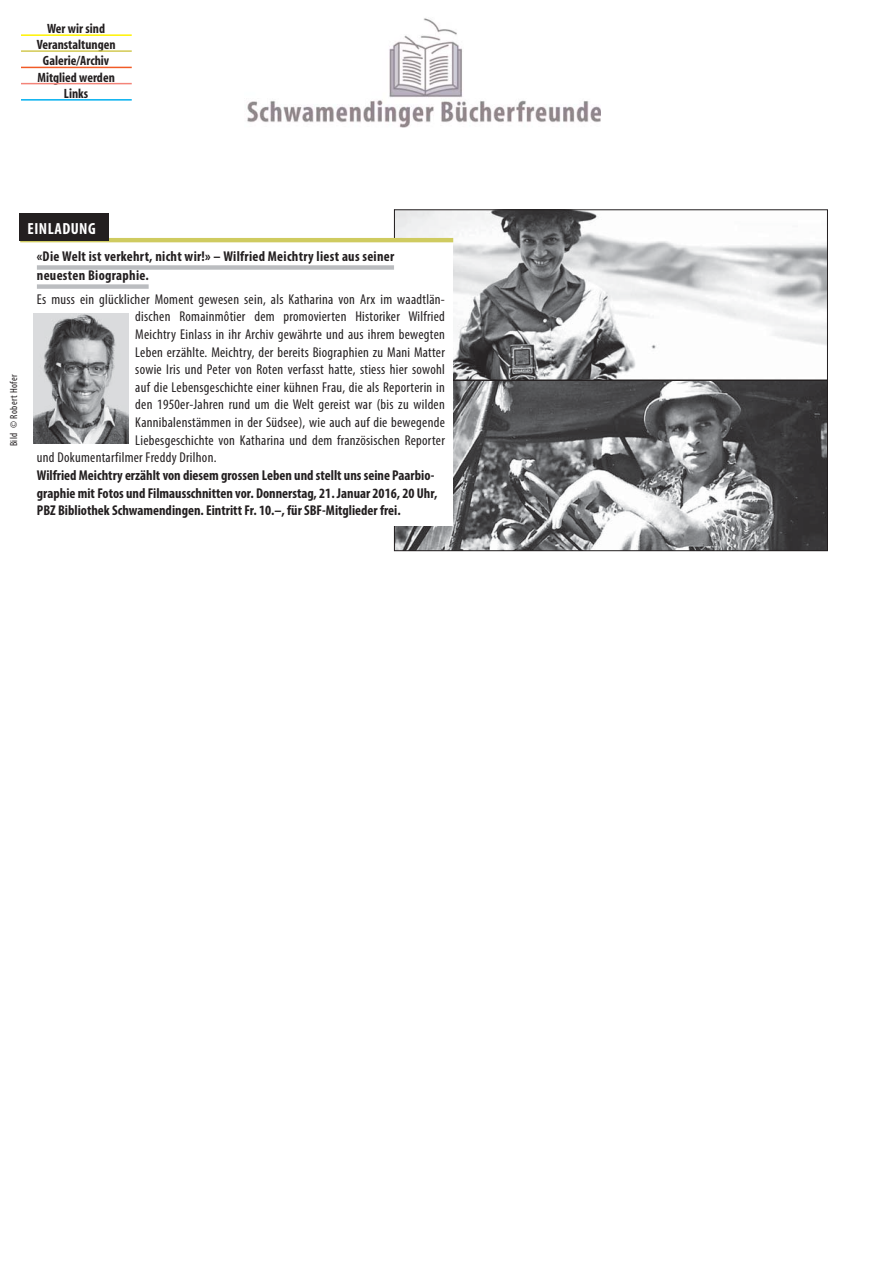
<style>
.page{position:relative;width:893px;height:1263px;background:#fff}
.page>*{position:absolute;margin:0;border:0;box-sizing:border-box;transform-origin:0 0}
.t1{font:700 condensed 16.2px "Myriad Pro";letter-spacing:.03em;color:#fff}
.t2{font:condensed 14.25px "Myriad Pro";letter-spacing:.02em;color:#231f20}
.t3{font:700 condensed 14.25px/17.7px "Myriad Pro";color:#231f20}
.t4{font:700 condensed 14.25px/19px "Myriad Pro";letter-spacing:.02em;color:#231f20}
.t5{font:700 condensed 13.5px/16.2px "Myriad";color:#231f20;text-align:center}
.t6{font:condensed 10.35px "Myriad Pro";letter-spacing:.04em;color:#231f20}
</style>
<div class="page">
<img style="left:247px;top:18px;width:354px;height:109px">
<hr style="left:21px;top:34px;width:111px;height:2px;background:#fff200">
<hr style="left:21px;top:50px;width:111px;height:2px;background:#d3c952">
<hr style="left:21px;top:67px;width:111px;height:1px;background:#f15a26">
<hr style="left:21px;top:83px;width:111px;height:1px;background:#f48479">
<hr style="left:21px;top:99px;width:111px;height:2px;background:#00afef">
<img style="left:396px;top:212px;width:430px;height:337px">
<div style="left:394px;top:210px;width:434px;height:170px;border:1px solid #231f20"></div>
<div style="left:394px;top:380px;width:434px;height:171px;border:1px solid #231f20"></div>
<div style="left:20px;top:242px;width:433px;height:284px;background:#fff"></div>
<div style="left:37px;top:265px;width:357px;height:5px;background:#bbbdc0"></div>
<div style="left:37px;top:284px;width:112px;height:5px;background:#bbbdc0"></div>
<hr style="left:20px;top:238px;width:433px;height:4px;background:#cfcb60">
<div style="left:20px;top:213px;width:89px;height:27px;background:#231f20"></div>
<img style="left:33px;top:314px;width:96px;height:130px">
<p class="t5" style="left:37px;top:21px;width:80px">Wer wir sind<br>Veranstaltungen<br>Galerie/Archiv<br>Mitglied werden<br>Links</p>
<p class="t6" style="left:10px;top:446px;width:74px;rotate:-90deg">Bild © Robert Hofer</p>
<p class="t1" style="left:28px;top:223px;width:70px">EINLADUNG</p>
<p class="t4" style="left:37px;top:248px;width:359px">«Die Welt ist verkehrt, nicht wir!» – Wilfried Meichtry liest aus seiner neuesten Biographie.</p>
<p class="t2" style="left:37px;top:294px;width:409px">Es muss ein glücklicher Moment gewesen sein, als Katharina von Arx im waadtlän-</p>
<p class="t2" style="left:135px;top:311px;width:311px">dischen Romainmôtier dem promovierten Historiker Wilfried</p>
<p class="t2" style="left:135px;top:329px;width:311px">Meichtry Einlass in ihr Archiv gewährte und aus ihrem bewegten</p>
<p class="t2" style="left:135px;top:346px;width:311px">Leben erzählte. Meichtry, der bereits Biographien zu Mani Matter</p>
<p class="t2" style="left:135px;top:364px;width:311px">sowie Iris und Peter von Roten verfasst hatte, stiess hier sowohl</p>
<p class="t2" style="left:135px;top:382px;width:311px">auf die Lebensgeschichte einer kühnen Frau, die als Reporterin in</p>
<p class="t2" style="left:135px;top:399px;width:311px">den 1950er-Jahren rund um die Welt gereist war (bis zu wilden</p>
<p class="t2" style="left:135px;top:417px;width:311px">Kannibalenstämmen in der Südsee), wie auch auf die bewegende</p>
<p class="t2" style="left:135px;top:434px;width:311px">Liebesgeschichte von Katharina und dem französischen Reporter</p>
<p class="t2" style="left:37px;top:452px;width:181px">und Dokumentarfilmer Freddy Drilhon.</p>
<p class="t3" style="left:37px;top:467px;width:402px">Wilfried Meichtry erzählt von diesem grossen Leben und stellt uns seine Paarbio&shy;graphie mit Fotos und Filmausschnitten vor. Donnerstag, 21. Januar 2016, 20 Uhr,<br>PBZ Bibliothek Schwamendingen. Eintritt Fr. 10.–, für SBF-Mitglieder frei.</p>
</div>
